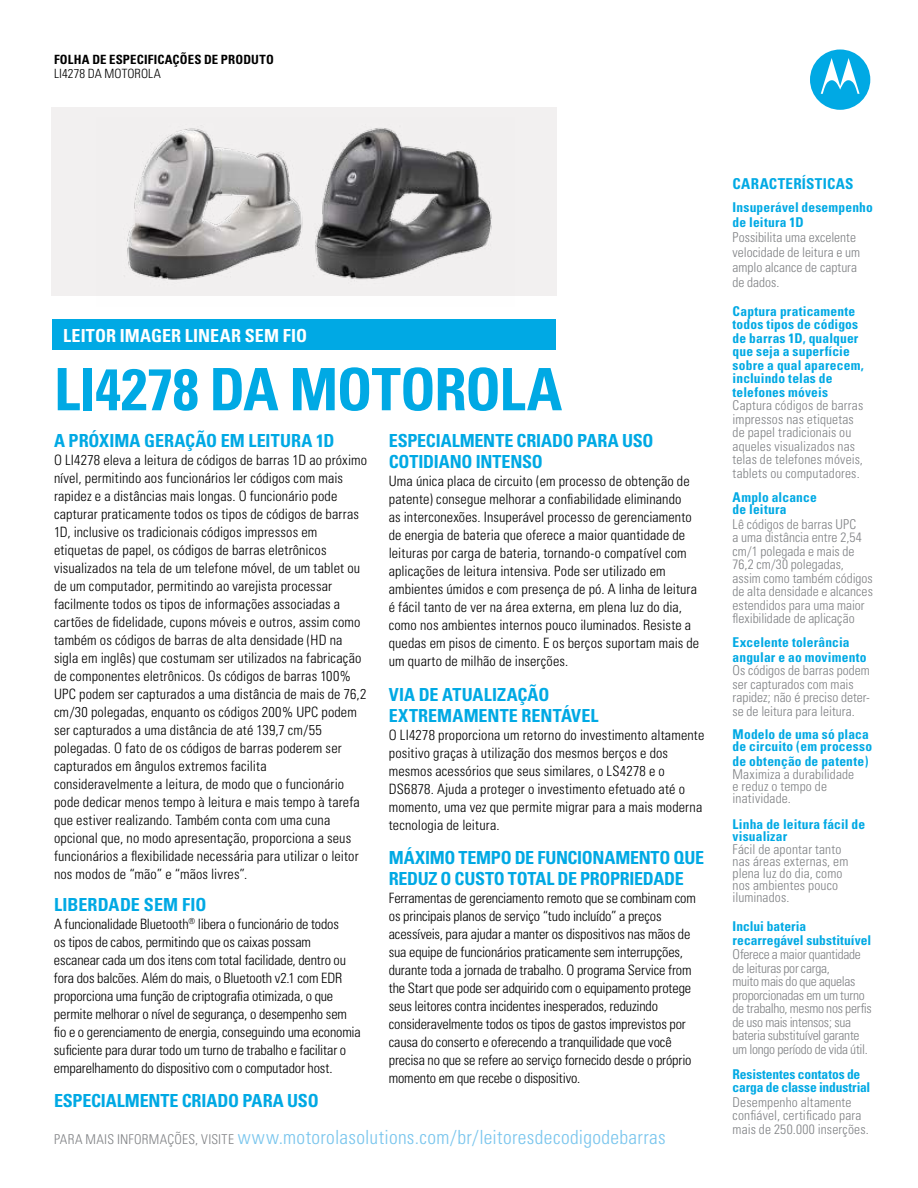
<style>
.page{position:relative;width:918px;height:1188px;background:#fff}
.page>*{position:absolute;margin:0;border:0;box-sizing:border-box;transform-origin:0 0}
.t1{font:700 condensed 58.5px "Univers";letter-spacing:-.015em;color:#00a9e4}
.t2{font:300 condensed 19.5px "Univers";letter-spacing:.02em;color:#79c5ed}
.t3{font:700 condensed 18px/21px "Univers";letter-spacing:-.005em;color:#00a9e4}
.t4{font:700 condensed 18px "Univers";letter-spacing:.005em;color:#fff}
.t5{font:700 condensed 15px "Univers";letter-spacing:.02em;color:#00a9e4}
.t6{font:300 condensed 14.25px/18px "Univers";letter-spacing:.005em;color:#000}
.t7{font:300 condensed 13.5px/13.5px "Univers";color:#808285}
.t8{font:700 condensed 13.5px/13.5px "Univers";letter-spacing:.01em;color:#00a9e4}
.t9{font:300 condensed 13.5px/13.5px "Univers";letter-spacing:-.02em;color:#808285}
.t10{font:700 condensed 13.5px/13.5px "Univers";letter-spacing:-.01em;color:#00a9e4}
.t11{font:700 condensed 12.75px "Univers";letter-spacing:.015em;color:#000}
.t12{font:300 condensed 12.75px "Univers";letter-spacing:.01em;color:#000}
.s1{font-size:13.5px;color:#808285}
</style>
<div class="page">
<div style="left:53px;top:319px;width:503px;height:31px;background:#00a9e4"></div>
<div style="left:51px;top:107px;width:505px;height:189px;background:#f2f0f0"></div>
<div style="left:810px;top:49px;width:60px;height:61px;background:#00a9e4;border-radius:50%"></div>
<svg style="left:821px;top:58px;width:39px;height:36px"></svg>
<img style="left:127px;top:128px;width:365px;height:152px">
<p class="t11" style="left:54px;top:52px;width:221px">FOLHA DE ESPECIFICAÇÕES DE PRODUTO</p>
<p class="t12" style="left:54px;top:66px;width:108px">LI4278 DA MOTOROLA</p>
<p class="t4" style="left:63px;top:325px;width:245px">LEITOR IMAGER LINEAR SEM FIO</p>
<h1 class="t1" style="left:54px;top:354px;width:510px">LI4278 DA MOTOROLA</h1>
<p class="t3" style="left:54px;top:430px;width:282px">A PRÓXIMA GERAÇÃO EM LEITURA 1D</p>
<p class="t6" style="left:54px;top:451px;width:315px">O LI4278 eleva a leitura de códigos de barras 1D ao próximo nível, permitindo aos funcionários ler códigos com mais rapidez e a distâncias mais longas. O funcionário pode capturar praticamente todos os tipos de códigos de barras 1D, inclusive os tradicionais códigos impressos em etiquetas de papel, os códigos de barras eletrônicos visualizados na tela de um telefone móvel, de um tablet ou de um computador, permitindo ao varejista processar facilmente todos os tipos de informações associadas a cartões de fidelidade, cupons móveis e outros, assim como também os códigos de barras de alta densidade (HD na sigla em inglês) que costumam ser utilizados na fabricação de componentes eletrônicos. Os códigos de barras 100% UPC podem ser capturados a uma distância de mais de 76,2 cm/30 polegadas, enquanto os códigos 200% UPC podem ser capturados a uma distância de até 139,7 cm/55 polegadas. O fato de os códigos de barras poderem ser capturados em ângulos extremos facilita consideravelmente a leitura, de modo que o funcionário pode dedicar menos tempo à leitura e mais tempo à tarefa que estiver realizando. Também conta com uma cuna opcional que, no modo apresentação, proporciona a seus funcionários a flexibilidade necessária para utilizar o leitor nos modos de “mão” e “mãos livres”.</p>
<p class="t3" style="left:54px;top:894px;width:154px">LIBERDADE SEM FIO</p>
<p class="t6" style="left:54px;top:915px;width:308px">A funcionalidade Bluetooth<sup>®</sup> libera o funcionário de todos<br>os tipos de cabos, permitindo que os caixas possam<br>escanear cada um dos itens com total facilidade, dentro ou fora dos balcões. Além do mais, o Bluetooth v2.1 com EDR proporciona uma função de criptografia otimizada, o que permite melhorar o nível de segurança, o desempenho sem fio e o gerenciamento de energia, conseguindo uma economia suficiente para durar todo um turno de trabalho e facilitar o emparelhamento do dispositivo com o computador host.</p>
<p class="t3" style="left:54px;top:1090px;width:266px">ESPECIALMENTE CRIADO PARA USO</p>
<p class="t3" style="left:389px;top:430px;width:266px">ESPECIALMENTE CRIADO PARA USO<br>COTIDIANO INTENSO</p>
<p class="t6" style="left:389px;top:472px;width:312px">Uma única placa de circuito (em processo de obtenção de patente) consegue melhorar a confiabilidade eliminando<br>as interconexões. Insuperável processo de gerenciamento de energia de bateria que oferece a maior quantidade de leituras por carga de bateria, tornando-o compatível com aplicações de leitura intensiva. Pode ser utilizado em ambientes úmidos e com presença de pó. A linha de leitura é fácil tanto de ver na área externa, em plena luz do dia, como nos ambientes internos pouco iluminados. Resiste a quedas em pisos de cimento. E os berços suportam mais de um quarto de milhão de inserções.</p>
<p class="t3" style="left:389px;top:684px;width:211px">VIA DE ATUALIZAÇÃO<br>EXTREMAMENTE RENTÁVEL</p>
<p class="t6" style="left:389px;top:726px;width:317px">O LI4278 proporciona um retorno do investimento altamente positivo graças à utilização dos mesmos berços e dos mesmos acessórios que seus similares, o LS4278 e o DS6878. Ajuda a proteger o investimento efetuado até o momento, uma vez que permite migrar para a mais moderna tecnologia de leitura.</p>
<p class="t3" style="left:389px;top:847px;width:317px">MÁXIMO TEMPO DE FUNCIONAMENTO QUE<br>REDUZ O CUSTO TOTAL DE PROPRIEDADE</p>
<p class="t6" style="left:389px;top:889px;width:309px">Ferramentas de gerenciamento remoto que se combinam com os principais planos de serviço “tudo incluído” a preços acessíveis, para ajudar a manter os dispositivos nas mãos de sua equipe de funcionários praticamente sem interrupções, durante toda a jornada de trabalho. O programa Service from the Start que pode ser adquirido com o equipamento protege seus leitores contra incidentes inesperados, reduzindo consideravelmente todos os tipos de gastos imprevistos por causa do conserto e oferecendo a tranquilidade que você precisa no que se refere ao serviço fornecido desde o próprio momento em que recebe o dispositivo.</p>
<h2 class="t2" style="left:54px;top:1125px;width:613px"><span class="s1">PARA MAIS INFORMAÇÕES, VISITE</span> www.motorolasolutions.com/br/leitoresdecodigodebarras</h2>
<p class="t5" style="left:733px;top:175px;width:122px">CARACTERÍSTICAS</p>
<p class="t8" style="left:733px;top:199px;width:142px;line-height:15px">Insuperável desempenho de leitura 1D</p>
<p class="t7" style="left:733px;top:229px;width:129px;line-height:15px">Possibilita uma excelente velocidade de leitura e um amplo alcance de captura de dados.</p>
<p class="t8" style="left:733px;top:304px;width:133px">Captura praticamente todos tipos de códigos de barras 1D, qualquer que seja a superfície sobre a qual aparecem, incluindo telas de telefones móveis</p>
<p class="t7" style="left:733px;top:399px;width:132px">Captura códigos de barras impressos nas etiquetas de papel tradicionais ou aqueles visualizados nas telas de telefones móveis, tablets ou computadores.</p>
<p class="t8" style="left:733px;top:492px;width:86px;line-height:12px">Amplo alcance de leitura</p>
<p class="t7" style="left:733px;top:517px;width:142px">Lê códigos de barras UPC<br>a uma distância entre 2,54 cm/1 polegada e mais de<br>76,2 cm/30 polegadas, assim como também códigos de alta densidade e alcances estendidos para uma maior flexibilidade de aplicação</p>
<p class="t8" style="left:733px;top:634px;width:136px;line-height:15px">Excelente tolerância angular e ao movimento</p>
<p class="t7" style="left:733px;top:664px;width:139px">Os códigos de barras podem ser capturados com mais rapidez; não é preciso deter&shy;se de leitura para leitura.</p>
<p class="t8" style="left:733px;top:728px;width:141px;line-height:12px">Modelo de uma só placa de circuito (em processo</p>
<p class="t8" style="left:733px;top:754px;width:137px">de obtenção de patente)</p>
<p class="t7" style="left:733px;top:768px;width:123px;line-height:12px">Maximiza a durabilidade e reduz o tempo de inatividade.</p>
<p class="t8" style="left:733px;top:818px;width:134px;line-height:12px">Linha de leitura fácil de visualizar</p>
<p class="t7" style="left:733px;top:843px;width:117px;line-height:12px">Fácil de apontar tanto nas áreas externas, em plena luz do dia, como nos ambientes pouco iluminados.</p>
<p class="t8" style="left:733px;top:920px;width:140px">Inclui bateria recarregável substituível</p>
<p class="t9" style="left:733px;top:948px;width:141px">Oferece a maior quantidade de leituras por carga,<br>muito mais do que aquelas proporcionadas em um turno de trabalho, mesmo nos perfis de uso mais intensos; sua bateria substituível garante um longo período de vida útil.</p>
<p class="t10" style="left:733px;top:1067px;width:139px">Resistentes contatos de carga de classe industrial</p>
<p class="t7" style="left:733px;top:1095px;width:138px">Desempenho altamente confiável, certificado para mais de 250.000 inserções.</p>
</div>
